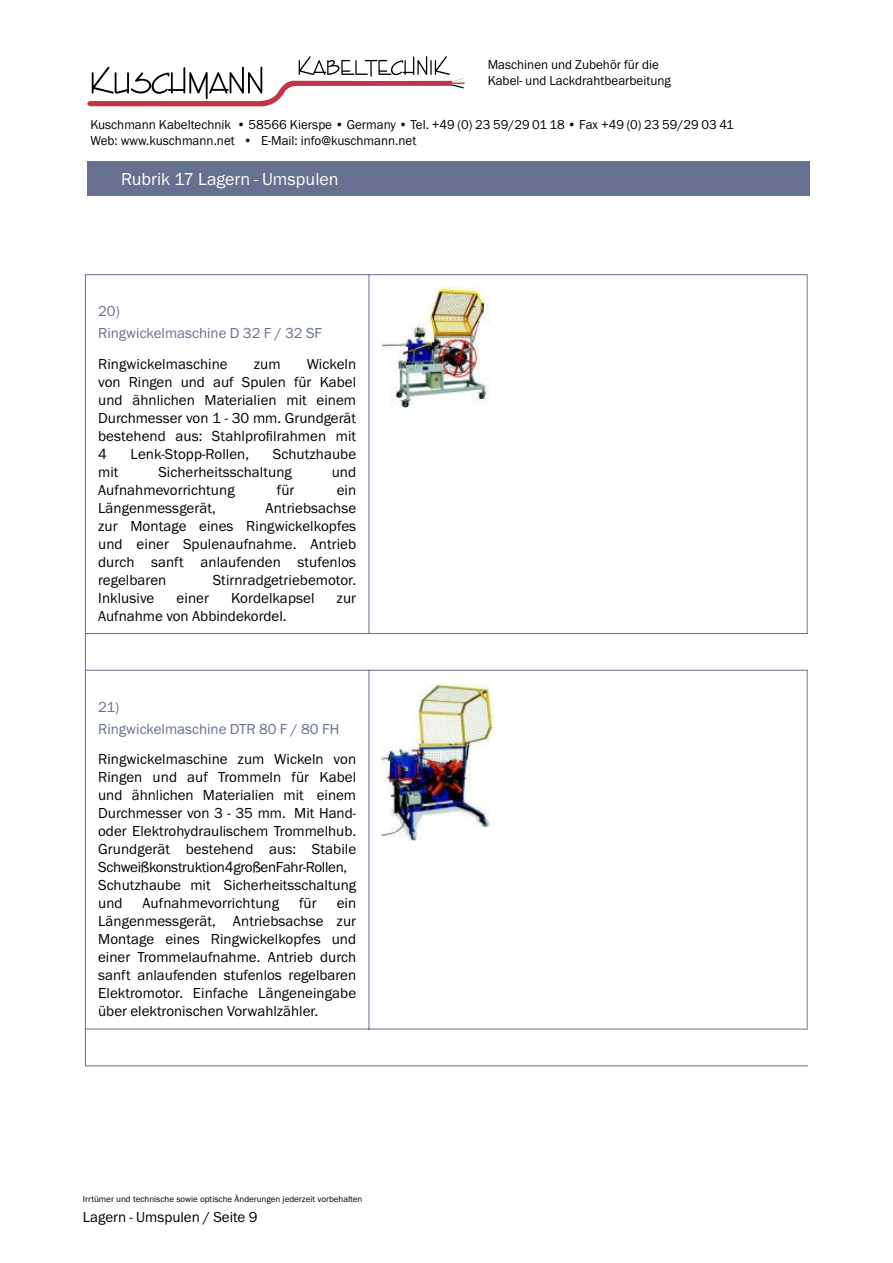
<style>
.page{position:relative;width:893px;height:1263px;background:#fff}
.page>*{position:absolute;margin:0;border:0;box-sizing:border-box;transform-origin:0 0}
.t1{font:18px "Franklin Gothic";color:#fff}
.t2{font:15px/18px "Franklin Gothic";color:#000;text-align:justify}
.t3{font:15px/21.6px "Franklin Gothic";color:#667090}
.t4{font:13.35px/16px "Franklin Gothic";color:#000}
.t5{font:9px "Franklin Gothic";color:#000}
</style>
<div class="page">
<svg style="left:87px;top:56px;width:378px;height:51px"></svg>
<div style="left:87px;top:162px;width:723px;height:34px;background:#667090"></div>
<hr style="left:85px;top:274px;width:284px;height:1px;background:#667090">
<hr style="left:85px;top:275px;width:1px;height:358px;background:#667090">
<hr style="left:369px;top:274px;width:438px;height:1px;background:#667090">
<hr style="left:369px;top:274px;width:1px;height:360px;background:#667090">
<hr style="left:85px;top:633px;width:284px;height:1px;background:#667090">
<hr style="left:85px;top:634px;width:1px;height:36px;background:#667090">
<hr style="left:369px;top:633px;width:439px;height:1px;background:#667090">
<hr style="left:85px;top:670px;width:284px;height:1px;background:#667090">
<hr style="left:85px;top:671px;width:1px;height:358px;background:#667090">
<hr style="left:369px;top:670px;width:439px;height:1px;background:#667090">
<hr style="left:369px;top:670px;width:1px;height:359px;background:#667090">
<hr style="left:85px;top:1029px;width:284px;height:1px;background:#667090">
<hr style="left:85px;top:1029px;width:1px;height:36px;background:#667090">
<hr style="left:369px;top:1029px;width:439px;height:1px;background:#667090">
<hr style="left:85px;top:1065px;width:284px;height:1px;background:#667090">
<hr style="left:369px;top:1065px;width:439px;height:1px;background:#667090">
<hr style="left:807px;top:275px;width:1px;height:358px;background:#808080">
<hr style="left:807px;top:671px;width:1px;height:358px;background:#808080">
<img style="left:382px;top:287px;width:108px;height:121px">
<img style="left:382px;top:683px;width:112px;height:157px">
<p class="t4" style="left:488px;top:56px;width:185px">Maschinen und Zubehör für die<br>Kabel- und Lackdrahtbearbeitung</p>
<p class="t4" style="left:90px;top:117px;width:645px">Kuschmann Kabeltechnik • 58566 Kierspe • Germany • Tel. +49 (0) 23 59/29 01 18 • Fax +49 (0) 23 59/29 03 41<br>Web: www.kuschmann.net • E-Mail: info@kuschmann.net</p>
<p class="t1" style="left:121px;top:169px;width:219px">Rubrik 17 Lagern - Umspulen</p>
<p class="t3" style="left:98px;top:301px;width:226px">20)<br>Ringwickelmaschine D 32 F / 32 SF</p>
<p class="t2" style="left:98px;top:355px;width:131px">Ringwickelmaschine</p>
<p class="t2" style="left:254px;top:355px;width:28px">zum</p>
<p class="t2" style="left:98px;top:355px;width:260px;text-indent:209px">Wickeln von Ringen und auf Spulen für Kabel und ähnlichen Materialien mit einem Durchmesser von 1 - 30 mm. Grundgerät bestehend aus: Stahlprofilrahmen mit 4</p>
<p class="t2" style="left:131px;top:445px;width:120px">Lenk-Stopp-Rollen,</p>
<p class="t2" style="left:273px;top:445px;width:85px">Schutzhaube</p>
<p class="t2" style="left:98px;top:463px;width:22px">mit</p>
<p class="t2" style="left:158px;top:463px;width:135px">Sicherheitsschaltung</p>
<p class="t2" style="left:332px;top:463px;width:26px">und</p>
<p class="t2" style="left:98px;top:481px;width:138px">Aufnahmevorrichtung</p>
<p class="t2" style="left:277px;top:481px;width:19px">für</p>
<p class="t2" style="left:337px;top:481px;width:21px">ein</p>
<p class="t2" style="left:98px;top:499px;width:119px">Längenmessgerät,</p>
<p class="t2" style="left:98px;top:499px;width:259px;text-indent:167px">Antriebsachse zur Montage eines Ringwickelkopfes und einer Spulenaufnahme. Antrieb durch sanft anlaufenden stufenlos regelbaren</p>
<p class="t2" style="left:213px;top:571px;width:145px">Stirnradgetriebemotor.</p>
<p class="t2" style="left:98px;top:589px;width:58px">Inklusive</p>
<p class="t2" style="left:177px;top:589px;width:34px">einer</p>
<p class="t2" style="left:231px;top:589px;width:85px">Kordelkapsel</p>
<p class="t2" style="left:337px;top:589px;width:21px">zur</p>
<p class="t2" style="left:98px;top:607px;width:190px">Aufnahme von Abbindekordel.</p>
<p class="t3" style="left:98px;top:696px;width:243px">21)<br>Ringwickelmaschine DTR 80 F / 80 FH</p>
<p class="t2" style="left:98px;top:750px;width:260px;text-align:left">Ringwickelmaschine zum Wickeln von Ringen und auf Trommeln für Kabel und ähnlichen Materialien mit einem Durchmesser von 3 - 35 mm. Mit Hand&shy;oder Elektrohydraulischem Trommelhub.<br>Grundgerät bestehend aus: Stabile Schweißkonstruktion 4 großen Fahr-Rollen, Schutzhaube mit Sicherheitsschaltung und</p>
<p class="t2" style="left:143px;top:894px;width:138px">Aufnahmevorrichtung</p>
<p class="t2" style="left:299px;top:894px;width:19px">für</p>
<p class="t2" style="left:98px;top:894px;width:259px;text-indent:238px">ein Längenmessgerät, Antriebsachse zur Montage eines Ringwickelkopfes und einer Trommelaufnahme. Antrieb durch sanft anlaufenden stufenlos regelbaren Elektromotor. Einfache Längeneingabe über elektronischen Vorwahlzähler.</p>
<p class="t5" style="left:83px;top:1194px;width:281px">Irrtümer und technische sowie optische Änderungen jederzeit vorbehalten</p>
<p class="t2" style="left:83px;top:1208px;width:176px">Lagern - Umspulen / Seite 9</p>
</div>
